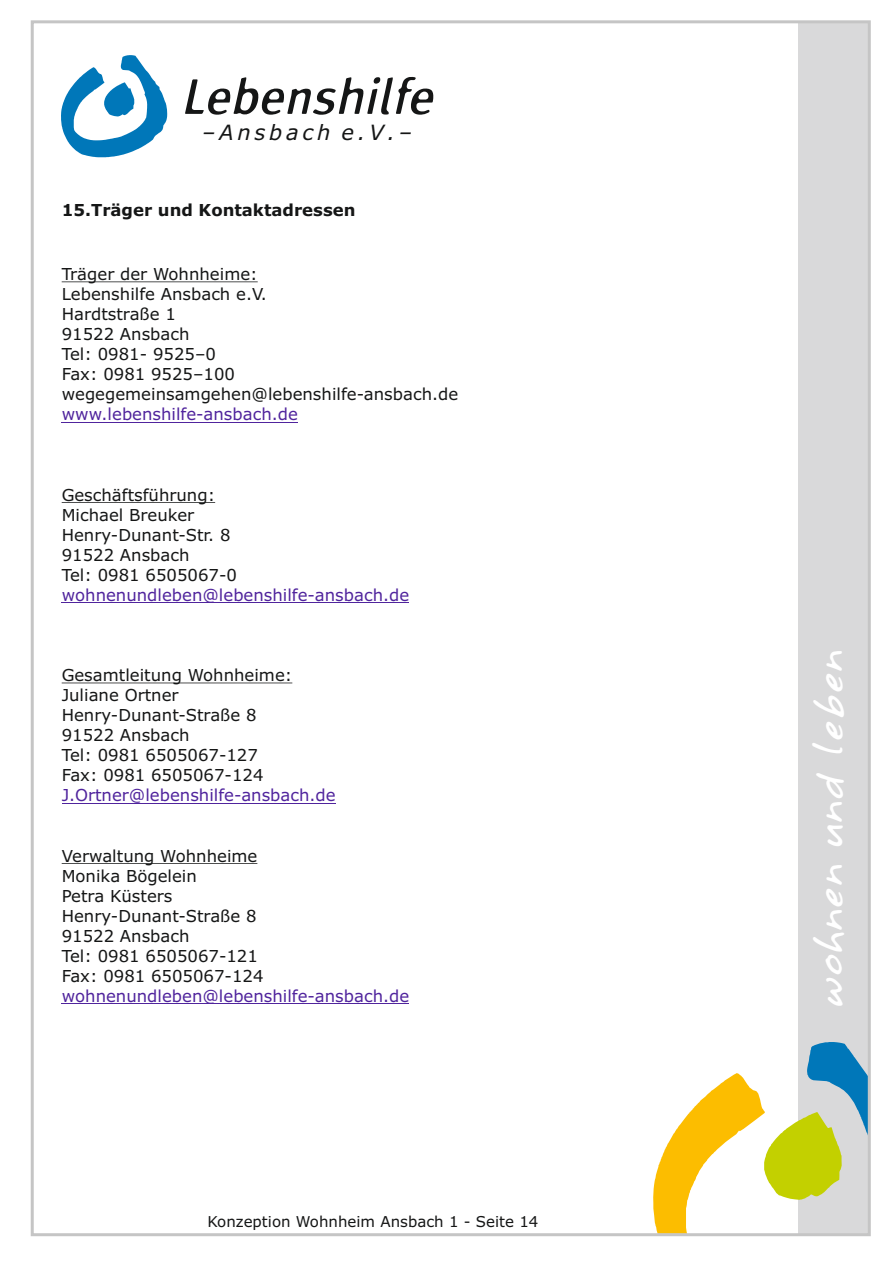
<style>
.page{position:relative;width:893px;height:1263px;background:#fff}
.page>*{position:absolute;margin:0;border:0;box-sizing:border-box;transform-origin:0 0}
.t1{font:36px "Annifont";color:#fff}
.t2{font:italic 21.15px "Verdana";letter-spacing:.175em;color:#151616}
.t3{font:16.5px/20.1px "Verdana";color:#151616}
.t4{font:16.5px "Verdana";color:#50249d}
.t5{font:700 16.5px "Verdana";color:#151616}
.t6{font:15px "Verdana";color:#151616}
</style>
<div class="page">
<div style="left:798px;top:21px;width:71px;height:1214px;background:#d9d9da"></div>
<svg style="left:653px;top:1042px;width:214px;height:190px"></svg>
<hr style="left:62px;top:281px;width:196px;height:1px;background:#151616">
<hr style="left:62px;top:502px;width:153px;height:1px;background:#151616">
<hr style="left:62px;top:683px;width:230px;height:1px;background:#151616">
<hr style="left:62px;top:863px;width:195px;height:1px;background:#151616">
<hr style="left:62px;top:422px;width:236px;height:1px;background:#50249d">
<hr style="left:62px;top:602px;width:347px;height:1px;background:#50249d">
<hr style="left:62px;top:803px;width:274px;height:1px;background:#50249d">
<hr style="left:62px;top:1003px;width:347px;height:1px;background:#50249d">
<svg style="left:61px;top:55px;width:106px;height:102px"></svg>
<svg style="left:185px;top:77px;width:248px;height:38px"></svg>
<p class="t2" style="left:202px;top:124px;width:212px">–Ansbach e.V.–</p>
<p class="t5" style="left:62px;top:203px;width:295px">15.Träger und Kontaktadressen</p>
<p class="t3" style="left:62px;top:265px;width:398px">Träger der Wohnheime:<br>Lebenshilfe Ansbach e.V.<br>Hardtstraße 1<br>91522 Ansbach<br>Tel: 0981- 9525–0<br>Fax: 0981 9525–100 wegegemeinsamgehen@lebenshilfe-ansbach.de</p>
<p class="t4" style="left:62px;top:408px;width:238px">www.lebenshilfe-ansbach.de</p>
<p class="t3" style="left:62px;top:486px;width:177px">Geschäftsführung:<br>Michael Breuker<br>Henry-Dunant-Str. 8<br>91522 Ansbach<br>Tel: 0981 6505067-0</p>
<p class="t4" style="left:62px;top:588px;width:349px">wohnenundleben@lebenshilfe-ansbach.de</p>
<p class="t3" style="left:62px;top:666px;width:232px">Gesamtleitung Wohnheime:<br>Juliane Ortner<br>Henry-Dunant-Straße 8<br>91522 Ansbach<br>Tel: 0981 6505067-127<br>Fax: 0981 6505067-124</p>
<p class="t4" style="left:62px;top:789px;width:275px">J.Ortner@lebenshilfe-ansbach.de</p>
<p class="t3" style="left:62px;top:847px;width:203px">Verwaltung Wohnheime<br>Monika Bögelein<br>Petra Küsters<br>Henry-Dunant-Straße 8<br>91522 Ansbach<br>Tel: 0981 6505067-121<br>Fax: 0981 6505067-124</p>
<p class="t4" style="left:62px;top:989px;width:349px">wohnenundleben@lebenshilfe-ansbach.de</p>
<p class="t6" style="left:207px;top:1215px;width:332px">Konzeption Wohnheim Ansbach 1 - Seite 14</p>
<h1 class="t1" style="left:798px;top:1008px;width:360px;rotate:-90deg">wohnen und leben</h1>
</div>
